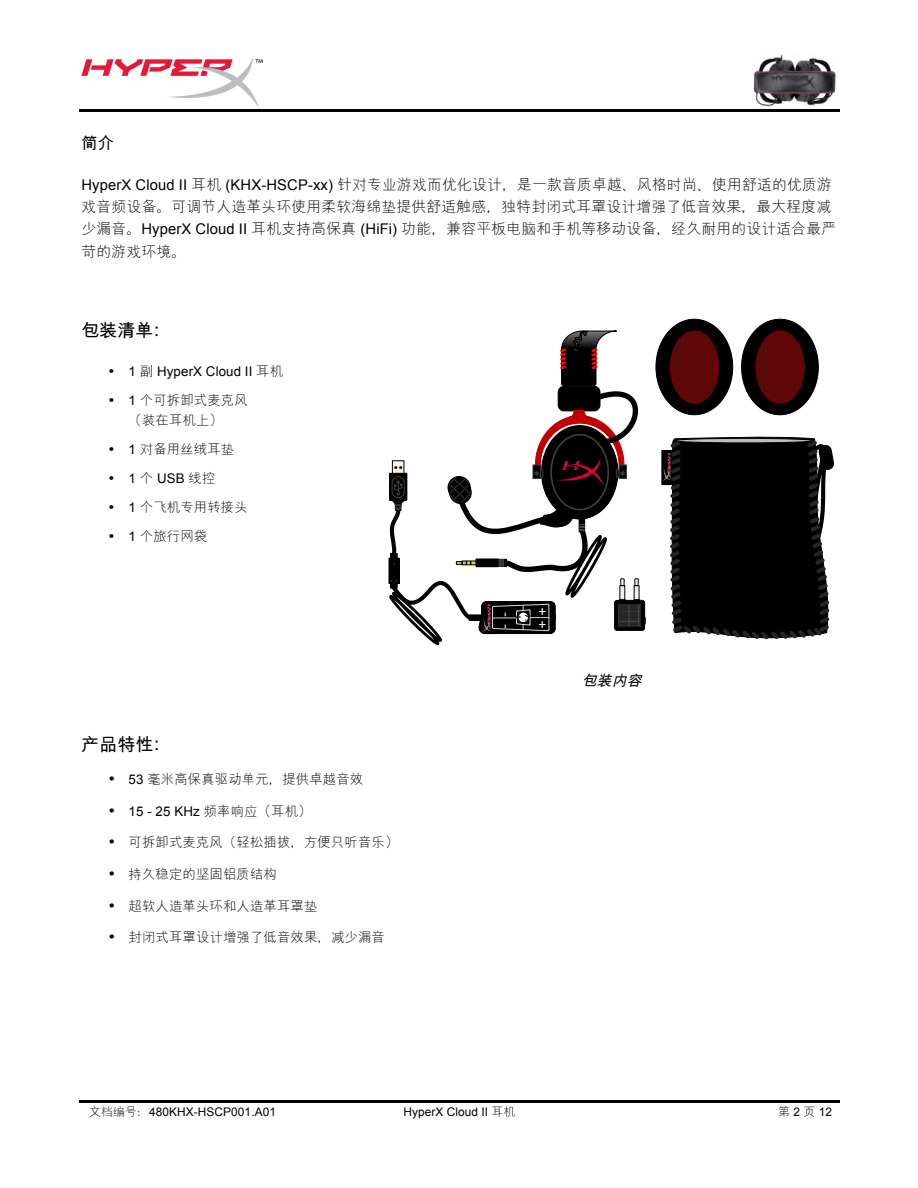
<style>
.page{position:relative;width:918px;height:1188px;background:#fff}
.page>*{position:absolute;margin:0;border:0;box-sizing:border-box;transform-origin:0 0}
.t1{font:700 18px "M Hei PRC";color:#000}
.t2{font:700 16.2px "M Hei PRC";color:#000}
.t3{font:15.75px/12.8px "Calibri";color:#fff}
.t4{font:300 14.7px/22.2px "M Hei PRC";letter-spacing:.015em;color:#000}
.t5{font:italic 700 14.7px "M Hei PRC";color:#000}
.t6{font:300 13.35px/20.1px "M Hei PRC";letter-spacing:.015em;color:#000;text-align:center}
.t7{font:13.35px "Arial";letter-spacing:.01em;color:#000}
.t8{font:11.85px "Arial";letter-spacing:.005em;color:#000}
.t9{font:700 7.8px/9.4px "Calibri";color:#000}
.s1{font-family:"Arial";font-weight:400}
.s2{font-family:"M Hei PRC";font-weight:300}
</style>
<div class="page">
<svg style="left:81px;top:57px;width:182px;height:51px"></svg>
<img style="left:753px;top:54px;width:85px;height:53px">
<hr style="left:79px;top:110px;width:761px;height:2px;background:#000">
<hr style="left:79px;top:1101px;width:761px;height:2px;background:#000">
<svg style="left:388px;top:330px;width:258px;height:315px"></svg>
<div style="left:656px;top:319px;width:77px;height:96px;background:#000;border-radius:50%"></div>
<svg style="left:670px;top:318px;width:149px;height:98px"></svg>
<div style="left:662px;top:450px;width:10px;height:35px;background:#000"></div>
<div style="left:661px;top:450px;width:12px;height:35px;border:1px solid #000"></div>
<img style="left:663px;top:468px;width:4px;height:13px">
<svg style="left:667px;top:436px;width:167px;height:204px;background:#1e1e1e"></svg>
<p class="t2" style="left:81px;top:134px;width:34px">简介</p>
<p class="t4" style="left:81px;top:174px;width:756px"><span class="s1">HyperX Cloud II</span> ⽿耳机 <span class="s1">(KHX-HSCP-xx)</span> 针对专业游戏⽽而优化设计，是⼀一款⾳音质卓越、风格时尚、使⽤用舒适的优质游戏⾳音频设备。可调节⼈人造⾰革头环使⽤用柔软海绵垫提供舒适触感，独特封闭式⽿耳罩设计增强了低⾳音效果，最⼤大程度减少漏⾳音。<span class="s1">HyperX Cloud II</span> ⽿耳机⽀支持⾼高保真 <span class="s1">(HiFi)</span> 功能，兼容平板电脑和⼿手机等移动设备，经久耐⽤用的设计适合最严苛的游戏环境。</p>
<p class="t1" style="left:81px;top:320px;width:91px">包装清单：</p>
<p class="t7" style="left:108px;top:364px;width:176px">• 1 <span class="s2">副</span> HyperX Cloud II <span class="s2">⽿耳机</span></p>
<p class="t6" style="left:108px;top:390px;width:141px">• <span class="s1">1</span> 个可拆卸式麦克风（装在⽿耳机上）</p>
<p class="t6" style="left:108px;top:439px;width:127px">• <span class="s1">1</span> 对备⽤用丝绒⽿耳垫</p>
<p class="t7" style="left:108px;top:471px;width:109px">• 1 <span class="s2">个</span> USB <span class="s2">线控</span></p>
<p class="t6" style="left:108px;top:497px;width:141px">• <span class="s1">1</span> 个飞机专⽤用转接头</p>
<p class="t6" style="left:108px;top:526px;width:100px">• <span class="s1">1</span> 个旅⾏行⽹网袋</p>
<p class="t1" style="left:81px;top:734px;width:91px">产品特性：</p>
<p class="t6" style="left:108px;top:769px;width:256px">• <span class="s1">53</span> 毫⽶米⾼高保真驱动单元，提供卓越⾳音效</p>
<p class="t6" style="left:108px;top:801px;width:205px">• <span class="s1">15 - 25 KHz</span> 频率响应（⽿耳机）</p>
<p class="t6" style="left:108px;top:833px;width:292px">• 可拆卸式麦克风（轻松插拔，⽅方便只听⾳音乐）</p>
<p class="t6" style="left:108px;top:864px;width:170px">• 持久稳定的坚固铝质结构</p>
<p class="t6" style="left:108px;top:896px;width:211px">• 超软⼈人造⾰革头环和⼈人造⾰革⽿耳罩垫</p>
<p class="t6" style="left:108px;top:928px;width:278px">• 封闭式⽿耳罩设计增强了低⾳音效果，减少漏⾳音</p>
<p class="t3" style="left:513px;top:612px;width:18px;rotate:90deg">--‐ --‐</p>
<p class="t9" style="left:533px;top:614px;width:8px;rotate:90deg">7.<br>1</p>
<p class="t3" style="left:538px;top:605px;width:9px">+ +</p>
<p class="t5" style="left:582px;top:672px;width:65px">包装内容</p>
<p class="t8" style="left:89px;top:1105px;width:188px"><span class="s2">⽂文档编号：</span>480KHX-HSCP001.A01</p>
<p class="t8" style="left:403px;top:1105px;width:113px">HyperX Cloud II <span class="s2">⽿耳机</span></p>
<p class="t8" style="left:778px;top:1105px;width:55px"><span class="s2">第</span>2<span class="s2">页</span>12</p>
</div>
